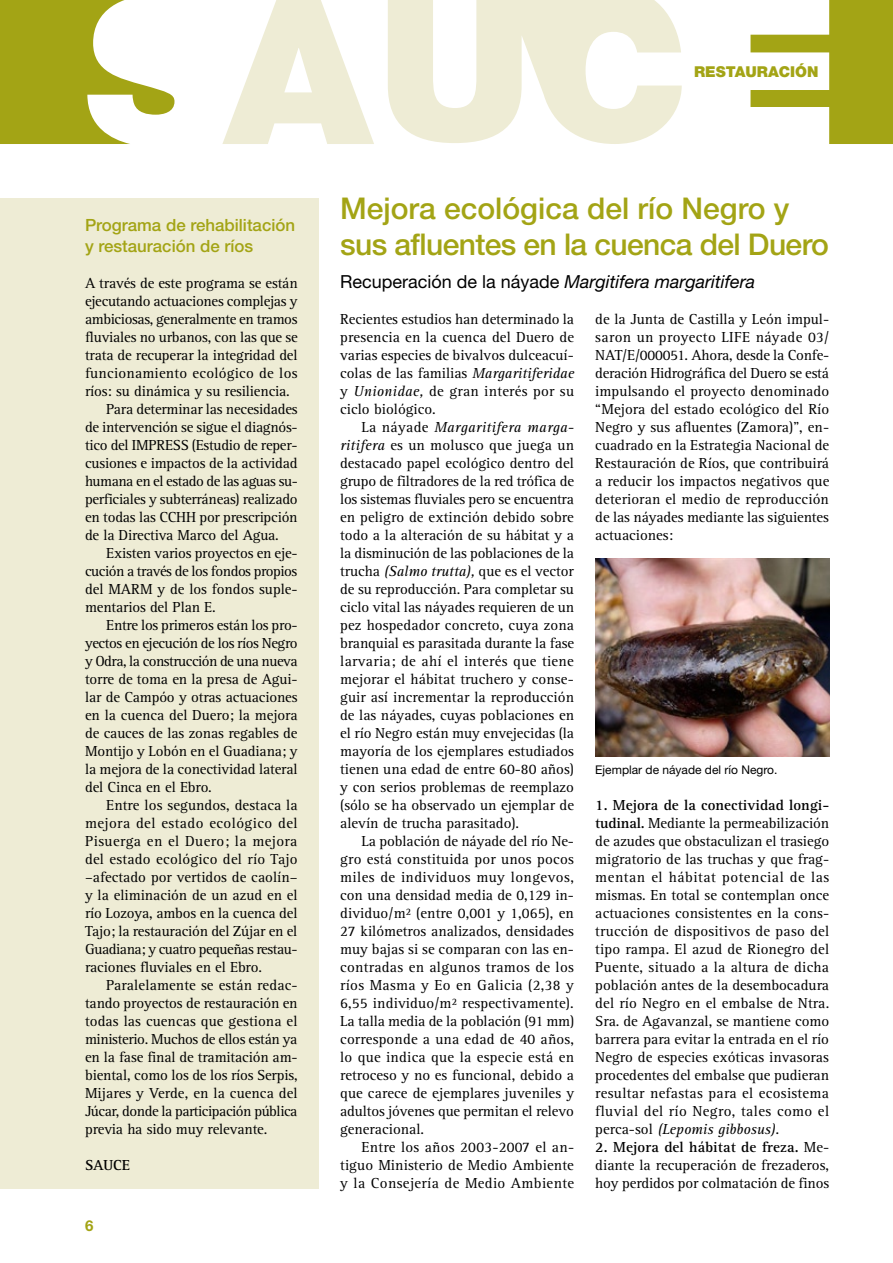
<style>
.page{position:relative;width:893px;height:1263px;background:#fff}
.page>*{position:absolute;margin:0;border:0;box-sizing:border-box;transform-origin:0 0}
.t1{font:500 30px/36px "Helvetica Neue LT Std";letter-spacing:-.02em;color:#a3a415}
.t2{font:italic 18px "Helvetica Neue LT Std";color:#000}
.t3{font:500 16.8px/20.2px "Helvetica Neue LT Std";color:#a3a415}
.t4{font:15px/18px "Rotis Serif Std";letter-spacing:-.01em;color:#000;text-align:justify}
.t5{font:15px "Rotis Serif Std";letter-spacing:-.03em;color:#000}
.t6{font:15px "Rotis Serif Std";letter-spacing:.015em;color:#000}
.t7{font:15px "Rotis Serif Std";letter-spacing:-.035em;color:#000}
.t8{font:15px "Rotis Serif Std";letter-spacing:.03em;color:#000}
.t9{font:15px "Rotis Serif Std";letter-spacing:.025em;color:#000}
.t10{font:15px "Rotis Serif Std";letter-spacing:.01em;color:#000}
.t11{font:900 15px "Helvetica Neue LT Std";color:#a3a415}
.t12{font:700 15px "Rotis Serif Std";letter-spacing:-.01em;color:#000}
.t13{font:700 15px "Helvetica Neue LT Std";color:#a3a415}
.t14{font:12px "Helvetica Neue LT Std";color:#000}
.s1{font-style:normal}
.s2{font-style:italic}
.s3{font-weight:700}
</style>
<div class="page">
<svg style="left:388px;top:0;width:294px;height:144px"></svg>
<svg style="left:0;top:0;width:174px;height:144px"></svg>
<svg style="left:222px;top:0;width:152px;height:144px"></svg>
<svg style="left:750px;top:0;width:143px;height:144px"></svg>
<div style="left:0;top:198px;width:319px;height:990px;background:#eeecd5"></div>
<img style="left:595px;top:558px;width:234px;height:198px">
<p class="t11" style="left:694px;top:63px;width:126px">RESTAURACIÓN</p>
<p class="t3" style="left:85px;top:215px;width:212px">Programa de rehabilitación y restauración de ríos</p>
<p class="t4" style="left:85px;top:274px;width:214px">A través de este programa se están</p>
<p class="t4" style="left:85px;top:292px;width:214px">ejecutando actuaciones complejas y</p>
<p class="t4" style="left:85px;top:310px;width:214px">ambiciosas, generalmente en tramos</p>
<p class="t4" style="left:85px;top:328px;width:214px">fluviales no urbanos, con las que se</p>
<p class="t4" style="left:85px;top:346px;width:214px">trata de recuperar la integridad del</p>
<p class="t6" style="left:85px;top:364px;width:214px">funcionamiento ecológico de los</p>
<p class="t4" style="left:85px;top:382px;width:206px">ríos: su dinámica y su resiliencia.</p>
<p class="t4" style="left:106px;top:400px;width:193px">Para determinar las necesidades</p>
<p class="t4" style="left:85px;top:418px;width:214px">de intervención se sigue el diagnós-</p>
<p class="t4" style="left:85px;top:436px;width:214px">tico del IMPRESS (Estudio de reper-</p>
<p class="t4" style="left:85px;top:454px;width:214px">cusiones e impactos de la actividad</p>
<p class="t5" style="left:85px;top:472px;width:214px">humana en el estado de las aguas su-</p>
<p class="t4" style="left:85px;top:490px;width:214px">perficiales y subterráneas) realizado</p>
<p class="t4" style="left:85px;top:508px;width:214px">en todas las CCHH por prescripción</p>
<p class="t4" style="left:85px;top:526px;width:195px">de la Directiva Marco del Agua.</p>
<p class="t4" style="left:106px;top:544px;width:193px">Existen varios proyectos en eje-</p>
<p class="t5" style="left:85px;top:562px;width:214px">cución a través de los fondos propios</p>
<p class="t4" style="left:85px;top:580px;width:214px">del MARM y de los fondos suple-</p>
<p class="t4" style="left:85px;top:598px;width:132px">mentarios del Plan E.</p>
<p class="t4" style="left:106px;top:616px;width:193px">Entre los primeros están los pro-</p>
<p class="t5" style="left:85px;top:634px;width:214px">yectos en ejecución de los ríos Negro</p>
<p class="t7" style="left:85px;top:652px;width:214px">y Odra, la construcción de una nueva</p>
<p class="t4" style="left:85px;top:670px;width:214px">torre de toma en la presa de Agui-</p>
<p class="t4" style="left:85px;top:688px;width:214px">lar de Campóo y otras actuaciones</p>
<p class="t4" style="left:85px;top:706px;width:214px">en la cuenca del Duero; la mejora</p>
<p class="t4" style="left:85px;top:724px;width:214px">de cauces de las zonas regables de</p>
<p class="t4" style="left:85px;top:742px;width:214px">Montijo y Lobón en el Guadiana; y</p>
<p class="t4" style="left:85px;top:760px;width:214px">la mejora de la conectividad lateral</p>
<p class="t4" style="left:85px;top:778px;width:128px">del Cinca en el Ebro.</p>
<p class="t4" style="left:106px;top:796px;width:193px">Entre los segundos, destaca la</p>
<p class="t8" style="left:85px;top:814px;width:214px">mejora del estado ecológico del</p>
<p class="t9" style="left:85px;top:832px;width:214px">Pisuerga en el Duero; la mejora</p>
<p class="t6" style="left:85px;top:850px;width:214px">del estado ecológico del río Tajo</p>
<p class="t4" style="left:85px;top:868px;width:214px">–afectado por vertidos de caolín–</p>
<p class="t4" style="left:85px;top:886px;width:214px">y la eliminación de un azud en el</p>
<p class="t4" style="left:85px;top:904px;width:214px">río Lozoya, ambos en la cuenca del</p>
<p class="t4" style="left:85px;top:922px;width:214px">Tajo; la restauración del Zújar en el</p>
<p class="t5" style="left:85px;top:940px;width:214px">Guadiana; y cuatro pequeñas restau-</p>
<p class="t4" style="left:85px;top:958px;width:178px">raciones fluviales en el Ebro.</p>
<p class="t10" style="left:106px;top:976px;width:193px">Paralelamente se están redac-</p>
<p class="t4" style="left:85px;top:994px;width:214px">tando proyectos de restauración en</p>
<p class="t4" style="left:85px;top:1012px;width:214px">todas las cuencas que gestiona el</p>
<p class="t4" style="left:85px;top:1030px;width:214px">ministerio. Muchos de ellos están ya</p>
<p class="t4" style="left:85px;top:1048px;width:214px">en la fase final de tramitación am-</p>
<p class="t4" style="left:85px;top:1066px;width:214px">biental, como los de los ríos Serpis,</p>
<p class="t4" style="left:85px;top:1084px;width:214px">Mijares y Verde, en la cuenca del</p>
<p class="t5" style="left:85px;top:1102px;width:214px">Júcar, donde la participación pública</p>
<p class="t4" style="left:85px;top:1120px;width:184px">previa ha sido muy relevante.</p>
<p class="t12" style="left:85px;top:1156px;width:47px">SAUCE</p>
<p class="t13" style="left:85px;top:1216px;width:10px">6</p>
<h1 class="t1" style="left:340px;top:190px;width:490px">Mejora ecológica del río Negro y sus afluentes en la cuenca del Duero</h1>
<p class="t2" style="left:340px;top:271px;width:417px"><span class="s1">Recuperación de la náyade</span> Margitifera margaritifera</p>
<p class="t4" style="left:340px;top:310px;width:235px">Recientes estudios han determinado la presencia en la cuenca del Duero de varias especies de bivalvos dulceacuí&shy;colas de las familias <span class="s2">Margaritiferidae </span>y <span class="s2">Unionidae,</span> de gran interés por su ciclo biológico.</p>
<p class="t4" style="left:340px;top:418px;width:236px;text-indent:21px">La náyade <span class="s2">Margaritifera marga&shy;ritifera</span> es un molusco que juega un destacado papel ecológico dentro del grupo de filtradores de la red trófica de los sistemas fluviales pero se encuentra en peligro de extinción debido sobre todo a la alteración de su hábitat y a la disminución de las poblaciones de la trucha <span class="s2">(Salmo trutta),</span> que es el vector de su reproducción. Para completar su ciclo vital las náyades requieren de un pez hospedador concreto, cuya zona branquial es parasitada durante la fase larvaria; de ahí el interés que tiene mejorar el hábitat truchero y conse&shy;guir así incrementar la reproducción de las náyades, cuyas poblaciones en el río Negro están muy envejecidas (la mayoría de los ejemplares estudiados tienen una edad de entre 60-80 años) y con serios problemas de reemplazo (sólo se ha observado un ejemplar de alevín de trucha parasitado).</p>
<p class="t4" style="left:340px;top:832px;width:235px;text-indent:21px">La población de náyade del río Ne&shy;gro está constituida por unos pocos miles de individuos muy longevos, con una densidad media de 0,129 in&shy;dividuo/m² (entre 0,001 y 1,065), en 27 kilómetros analizados, densidades muy bajas si se comparan con las en&shy;contradas en algunos tramos de los ríos Masma y Eo en Galicia (2,38 y 6,55 individuo/m² respectivamente).<br>La talla media de la población (91 mm) corresponde a una edad de 40 años, lo que indica que la especie está en retroceso y no es funcional, debido a que carece de ejemplares juveniles y adultos jóvenes que permitan el relevo generacional.</p>
<p class="t4" style="left:340px;top:1138px;width:235px;text-indent:21px">Entre los años 2003-2007 el an&shy;tiguo Ministerio de Medio Ambiente y la Consejería de Medio Ambiente</p>
<p class="t4" style="left:595px;top:310px;width:235px">de la Junta de Castilla y León impul&shy;saron un proyecto LIFE náyade 03/ NAT/E/000051. Ahora, desde la Confe&shy;deración Hidrográfica del Duero se está impulsando el proyecto denominado “Mejora del estado ecológico del Río Negro y sus afluentes (Zamora)”, en&shy;cuadrado en la Estrategia Nacional de Restauración de Ríos, que contribuirá a reducir los impactos negativos que deterioran el medio de reproducción de las náyades mediante las siguientes actuaciones:</p>
<p class="t14" style="left:595px;top:763px;width:184px">Ejemplar de náyade del río Negro.</p>
<p class="t4" style="left:595px;top:796px;width:236px"><span class="s3">1. Mejora de la conectividad longi&shy;tudinal.</span> Mediante la permeabilización de azudes que obstaculizan el trasiego migratorio de las truchas y que frag&shy;mentan el hábitat potencial de las mismas. En total se contemplan once actuaciones consistentes en la cons&shy;trucción de dispositivos de paso del tipo rampa. El azud de Rionegro del Puente, situado a la altura de dicha población antes de la desembocadura del río Negro en el embalse de Ntra.<br>Sra. de Agavanzal, se mantiene como barrera para evitar la entrada en el río Negro de especies exóticas invasoras procedentes del embalse que pudieran resultar nefastas para el ecosistema fluvial del río Negro, tales como el perca-sol <span class="s2">(Lepomis gibbosus).</span></p>
<p class="t4" style="left:595px;top:1138px;width:235px"><span class="s3">2. Mejora del hábitat de freza.</span> Me&shy;diante la recuperación de frezaderos, hoy perdidos por colmatación de finos</p>
</div>
